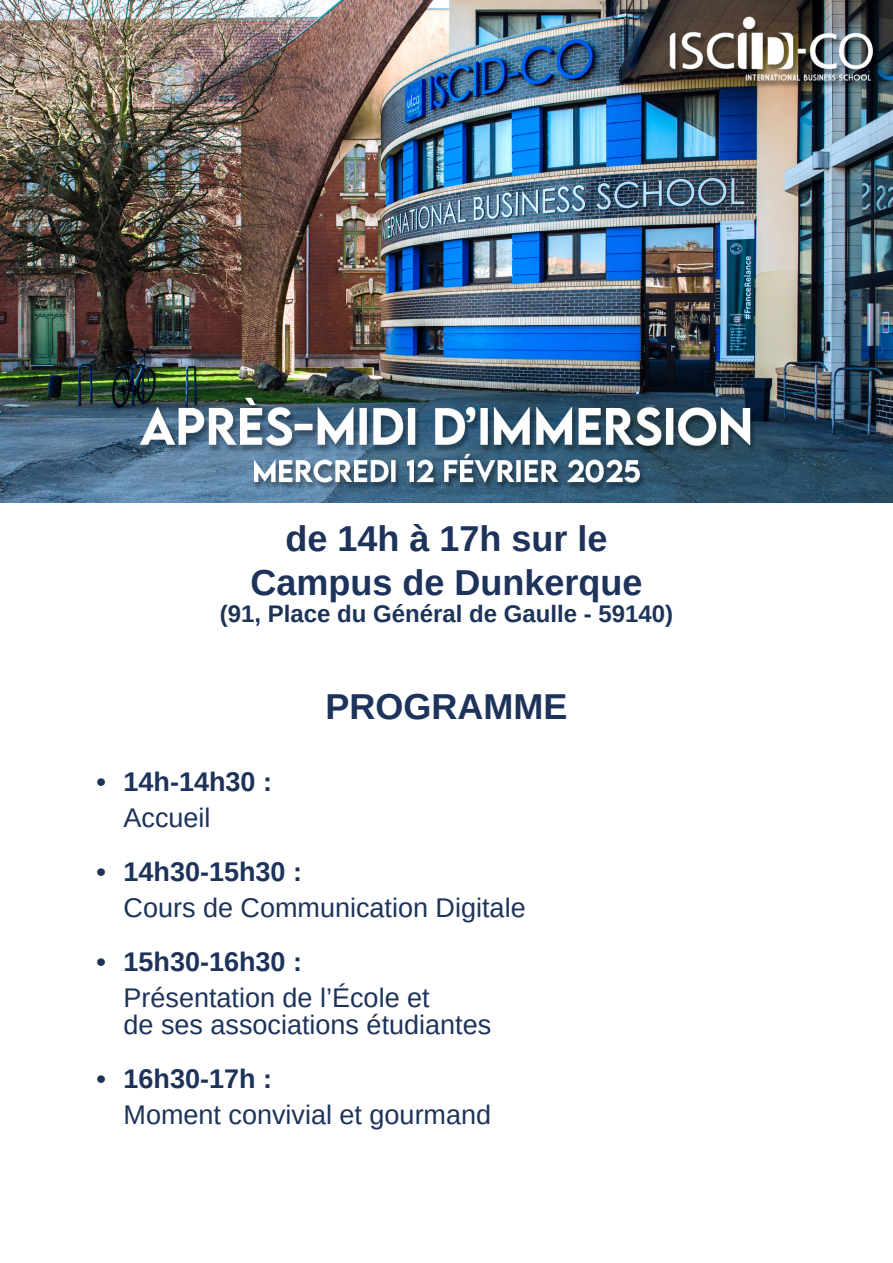
<style>
.page{position:relative;width:893px;height:1263px;background:#fff}
.page>*{position:absolute;margin:0;border:0;box-sizing:border-box;transform-origin:0 0}
.t1{font:700 36px "Arimo";color:#1d335a}
.t2{font:27px "Arimo";color:#1d335a}
.t3{font:700 27px "Arimo";color:#1d335a}
.t4{font:700 24px "Arimo";color:#1d335a}
</style>
<div class="page">
<img style="left:0;top:0;width:893px;height:502px">
<p class="t1" style="left:285px;top:514px;width:324px">de 14h à 17h sur le</p>
<p class="t1" style="left:250px;top:557px;width:394px">Campus de Dunkerque</p>
<p class="t4" style="left:220px;top:597px;width:455px">(91, Place du Général de Gaulle - 59140)</p>
<p class="t1" style="left:325px;top:682px;width:243px">PROGRAMME</p>
<p class="t3" style="left:97px;top:763px;width:177px">• 14h-14h30 :</p>
<p class="t2" style="left:124px;top:800px;width:89px">Accueil</p>
<p class="t3" style="left:97px;top:853px;width:207px">• 14h30-15h30 :</p>
<p class="t2" style="left:124px;top:890px;width:404px">Cours de Communication Digitale</p>
<p class="t3" style="left:97px;top:943px;width:207px">• 15h30-16h30 :</p>
<p class="t2" style="left:124px;top:980px;width:308px">Présentation de l’École et</p>
<p class="t2" style="left:124px;top:1007px;width:369px">de ses associations étudiantes</p>
<p class="t3" style="left:97px;top:1060px;width:177px">• 16h30-17h :</p>
<p class="t2" style="left:124px;top:1097px;width:369px">Moment convivial et gourmand</p>
</div>
